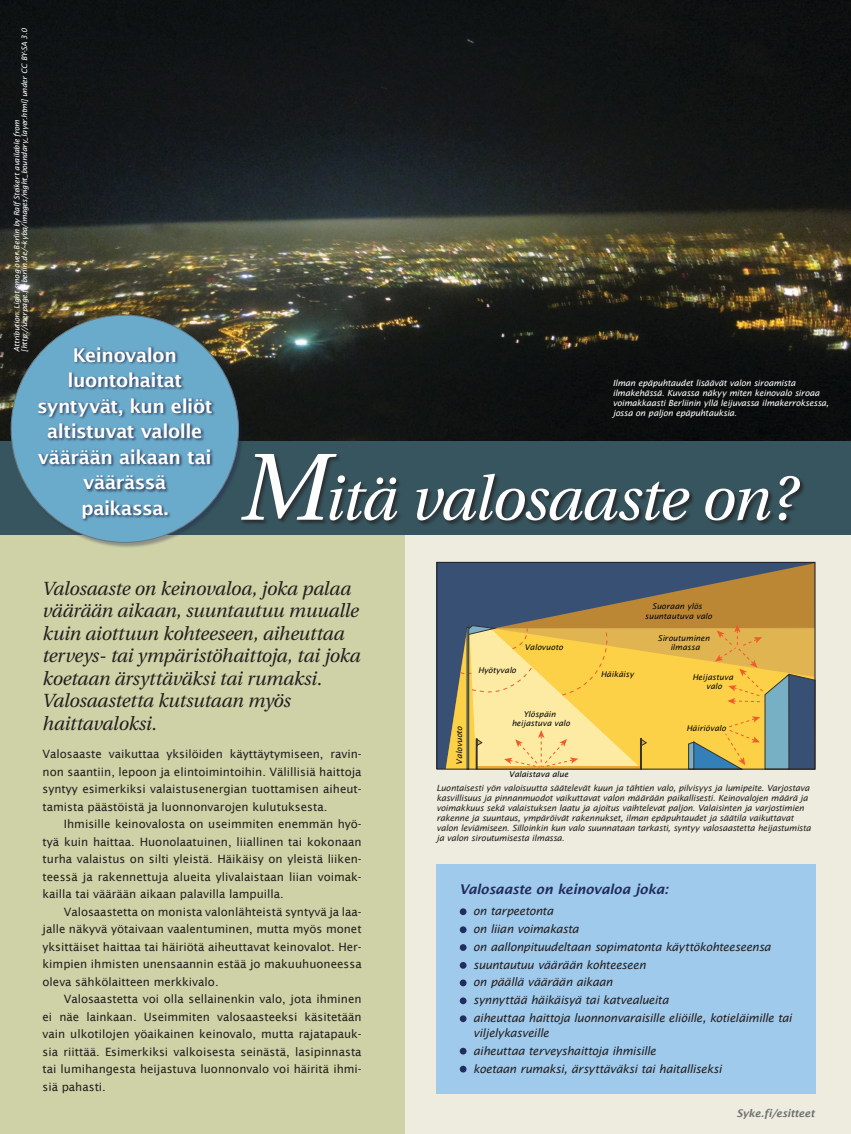
<style>
.page{position:relative;width:851px;height:1134px;background:#fff}
.page>*{position:absolute;margin:0;border:0;box-sizing:border-box;transform-origin:0 0}
.Otsikko{font:italic 62px "Utopia";letter-spacing:-.02em;color:#fff}
.Ingressi{font:italic 19px/22.5px "Utopia";letter-spacing:-.015em;color:#231f20}
.Isku_2{font:600 19px/25.5px "Lucida Sans";letter-spacing:-.025em;color:#fff;text-align:center}
.Laatikkoteksti__otsi{font:italic 600 13.5px "Lucida Sans";letter-spacing:-.015em;color:#212c5f}
.Leipäteksti__sisenne{font:11.5px/17.5px "Lucida Sans";color:#231f20;text-align:justify}
.Laatikkoteksti__luet{font:italic 11.5px/15px "Lucida Sans";letter-spacing:-.025em;color:#231f20}
.Leipäteksti{font:11.5px/17.5px "Lucida Sans";color:#231f20;text-align:justify}
.WWW-osoite_pienellä{font:italic 600 10.5px "Lucida Sans";letter-spacing:-.015em;color:#6d6f71}
.Kuvateksti{font:italic 8.5px/10px "Lucida Sans";letter-spacing:-.02em;color:#231f20}
.Kuvateksti-2{font:italic 8.5px/10px "Lucida Sans";letter-spacing:-.02em;color:#fff}
.t1{font:italic 7.95px/9.6px "Lucida Sans";color:#030505;text-align:center}
.Kuvaaja{font:italic 7.5px "Lucida Sans";letter-spacing:-.02em;color:#fff}
.s1{font-size:95px}
</style>
<div class="page">
<div style="left:391px;top:527px;width:459px;height:607px;background:#eeecdf"></div>
<div style="left:436px;top:864px;width:379px;height:230px;background:#a0caec"></div>
<div style="left:0;top:518px;width:404px;height:616px;background:#cfd2a6"></div>
<img style="left:0;top:0;width:850px;height:441px">
<svg style="left:438px;top:564px;width:375px;height:203px;background:#6a655d"></svg>
<svg style="left:459px;top:624px;width:356px;height:146px;background:#e0c266"></svg>
<div style="left:0;top:441px;width:850px;height:94px;background:#37555e"></div>
<div style="left:240px;top:453px;width:564px;height:72px;background:#231f20;opacity:.65"></div>
<div style="left:11px;top:315px;width:233px;height:233px;background:#1d1f49;opacity:.35"></div>
<div style="left:11px;top:315px;width:227px;height:227px;background:#6aabcb;border-radius:50%"></div>
<div style="left:37px;top:345px;width:178px;height:177px;background:#1d1f49;opacity:.65"></div>
<div style="left:459px;top:908px;width:7px;height:7px;background:#212c5f;border-radius:50%"></div>
<div style="left:459px;top:926px;width:7px;height:7px;background:#212c5f;border-radius:50%"></div>
<div style="left:459px;top:944px;width:7px;height:7px;background:#212c5f;border-radius:50%"></div>
<div style="left:459px;top:962px;width:7px;height:7px;background:#212c5f;border-radius:50%"></div>
<div style="left:459px;top:979px;width:7px;height:7px;background:#212c5f;border-radius:50%"></div>
<div style="left:459px;top:997px;width:7px;height:7px;background:#212c5f;border-radius:50%"></div>
<div style="left:459px;top:1015px;width:7px;height:7px;background:#212c5f;border-radius:50%"></div>
<div style="left:459px;top:1048px;width:7px;height:6px;background:#212c5f;border-radius:50%"></div>
<div style="left:459px;top:1066px;width:7px;height:6px;background:#212c5f;border-radius:50%"></div>
<p class="Kuvaaja" style="left:20px;top:351px;width:325px;rotate:-90deg">[http://userpage.fu-berlin.de/~kyba/images/night_boundary_layer.html] under CC BY-SA 3.0</p>
<p class="Kuvaaja" style="left:13px;top:351px;width:233px;rotate:-90deg">Attribution: Light smog over Berlin by Ralf Steikert available from</p>
<p class="Isku_2" style="left:37px;top:342px;width:177px">Keinovalon luontohaitat syntyvät, kun eliöt altistuvat valolle väärään aikaan tai väärässä<br>paikassa.</p>
<p class="Kuvateksti-2" style="left:612px;top:378px;width:218px">Ilman epäpuhtaudet lisäävät valon siroamista ilmakehässä. Kuvassa näkyy miten keinovalo siroaa voimakkaasti Berliinin yllä leijuvassa ilmakerroksessa, jossa on paljon epäpuhtauksia.</p>
<p class="Otsikko" style="left:241px;top:464px;width:558px"><span class="s1">M</span>itä valosaaste on?</p>
<p class="Ingressi" style="left:43px;top:577px;width:319px">Valosaaste on keinovaloa, joka palaa väärään aikaan, suuntautuu muualle kuin aiottuun kohteeseen, aiheuttaa terveys- tai ympäristöhaittoja, tai joka koetaan ärsyttäväksi tai rumaksi.<br>Valosaastetta kutsutaan myös haittavaloksi.</p>
<p class="Leipäteksti" style="left:43px;top:745px;width:320px">Valosaaste vaikuttaa yksilöiden käyttäytymiseen, ravin&shy;non saantiin, lepoon ja elintoimintoihin. Välillisiä haittoja syntyy esimerkiksi valaistusenergian tuottamisen aiheut&shy;tamista päästöistä ja luonnonvarojen kulutuksesta.</p>
<p class="Leipäteksti__sisenne" style="left:43px;top:815px;width:320px;text-indent:21px">Ihmisille keinovalosta on useimmiten enemmän hyö&shy;tyä kuin haittaa. Huonolaatuinen, liiallinen tai kokonaan turha valaistus on silti yleistä. Häikäisy on yleistä liiken&shy;teessä ja rakennettuja alueita ylivalaistaan liian voimak&shy;kailla tai väärään aikaan palavilla lampuilla.</p>
<p class="Leipäteksti__sisenne" style="left:43px;top:903px;width:320px;text-indent:21px">Valosaastetta on monista valonlähteistä syntyvä ja laa&shy;jalle näkyvä yötaivaan vaalentuminen, mutta myös monet yksittäiset haittaa tai häiriötä aiheuttavat keinovalot. Her&shy;kimpien ihmisten unensaannin estää jo makuuhuoneessa oleva sähkölaitteen merkkivalo.</p>
<p class="Leipäteksti__sisenne" style="left:43px;top:990px;width:320px;text-indent:21px">Valosaastetta voi olla sellainenkin valo, jota ihminen ei näe lainkaan. Useimmiten valosaasteeksi käsitetään vain ulkotilojen yöaikainen keinovalo, mutta rajatapauk&shy;sia riittää. Esimerkiksi valkoisesta seinästä, lasipinnasta tai lumihangesta heijastuva luonnonvalo voi häiritä ihmi&shy;siä pahasti.</p>
<p class="t1" style="left:454px;top:764px;width:40px;rotate:-90deg">Valovuoto</p>
<p class="t1" style="left:644px;top:602px;width:69px">Suoraan ylös suuntautuva valo</p>
<p class="t1" style="left:657px;top:633px;width:53px">Siroutuminen</p>
<p class="t1" style="left:524px;top:642px;width:40px">Valovuoto</p>
<p class="t1" style="left:670px;top:643px;width:31px">ilmassa</p>
<p class="t1" style="left:600px;top:669px;width:34px">Häikäisy</p>
<p class="t1" style="left:478px;top:665px;width:40px">Hyötyvalo</p>
<p class="t1" style="left:692px;top:672px;width:42px">Heijastuva valo</p>
<p class="t1" style="left:686px;top:723px;width:41px">Häiriövalo</p>
<p class="t1" style="left:511px;top:709px;width:60px">Ylöspäin heijastuva valo</p>
<p class="t1" style="left:509px;top:769px;width:61px">Valaistava alue</p>
<p class="Kuvateksti" style="left:436px;top:783px;width:376px">Luontaisesti yön valoisuutta säätelevät kuun ja tähtien valo, pilvisyys ja lumipeite. Varjostava kasvillisuus ja pinnanmuodot vaikuttavat valon määrään paikallisesti. Keinovalojen määrä ja voimakkuus sekä valaistuksen laatu ja ajoitus vaihtelevat paljon. Valaisinten ja varjostimien rakenne ja suuntaus, ympäröivät rakennukset, ilman epäpuhtaudet ja säätila vaikuttavat valon leviämiseen. Silloinkin kun valo suunnataan tarkasti, syntyy valosaastetta heijastumista ja valon siroutumisesta ilmassa.</p>
<p class="Laatikkoteksti__otsi" style="left:459px;top:882px;width:211px">Valosaaste on keinovaloa joka:</p>
<p class="Laatikkoteksti__luet" style="left:459px;top:903px;width:96px">• on tarpeetonta</p>
<p class="Laatikkoteksti__luet" style="left:459px;top:921px;width:121px">• on liian voimakasta</p>
<p class="Laatikkoteksti__luet" style="left:459px;top:939px;width:313px">• on aallonpituudeltaan sopimatonta käyttökohteeseensa</p>
<p class="Laatikkoteksti__luet" style="left:459px;top:957px;width:188px">• suuntautuu väärään kohteeseen</p>
<p class="Laatikkoteksti__luet" style="left:459px;top:975px;width:155px">• on päällä väärään aikaan</p>
<p class="Laatikkoteksti__luet" style="left:459px;top:992px;width:211px">• synnyttää häikäisyä tai katvealueita</p>
<p class="Laatikkoteksti__luet" style="left:473px;top:1010px;width:320px;text-indent:-14px">• aiheuttaa haittoja luonnonvaraisille eliöille, kotieläimille tai viljelykasveille</p>
<p class="Laatikkoteksti__luet" style="left:459px;top:1043px;width:198px">• aiheuttaa terveyshaittoja ihmisille</p>
<p class="Laatikkoteksti__luet" style="left:459px;top:1061px;width:264px">• koetaan rumaksi, ärsyttäväksi tai haitalliseksi</p>
<p class="WWW-osoite_pienellä" style="left:736px;top:1107px;width:80px">Syke.fi/esitteet</p>
</div>
